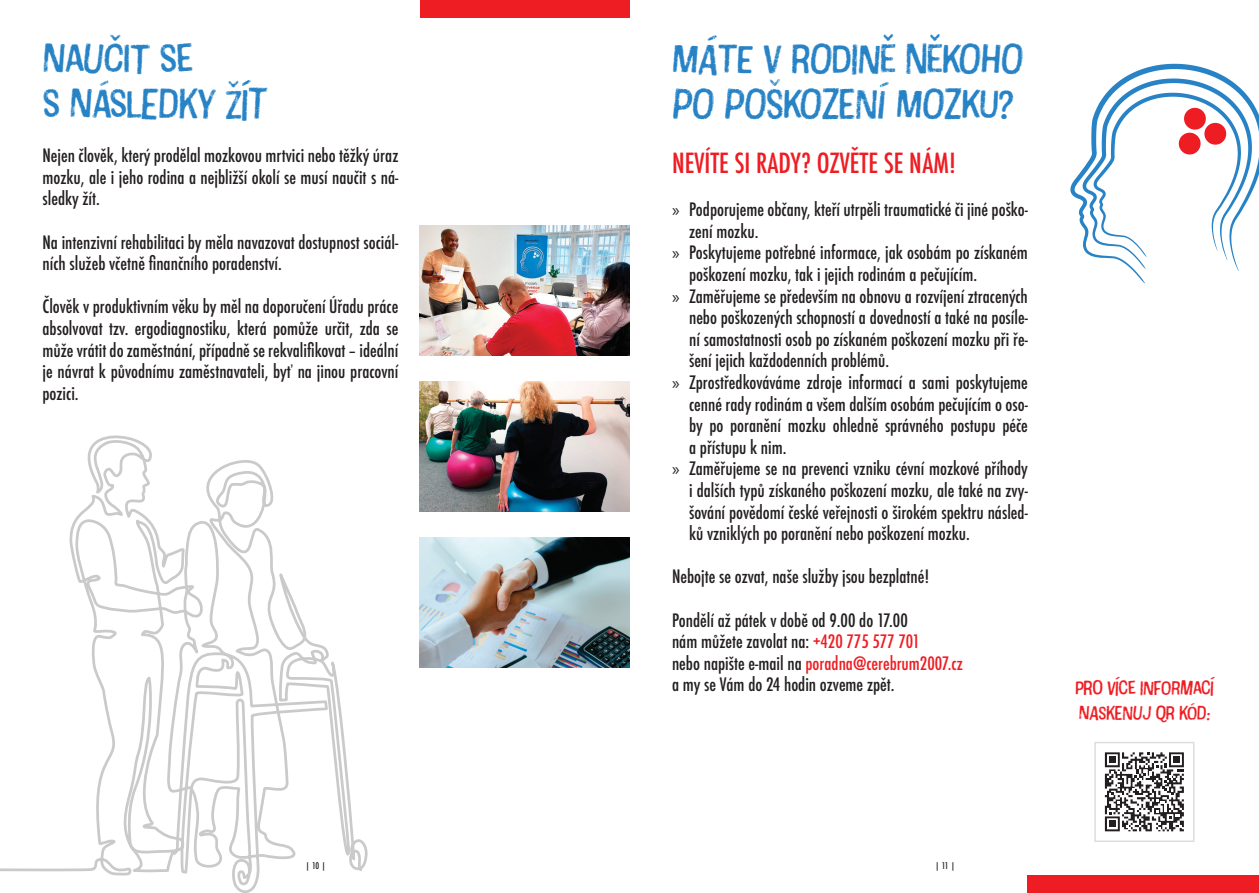
<style>
.page{position:relative;width:1259px;height:893px;background:#fff}
.page>*{position:absolute;margin:0;border:0;box-sizing:border-box;transform-origin:0 0}
.t1{font:45px/45px "Cotton";color:#2783c5}
.t2{font:500 condensed 27px "Futura";color:#ee1d23}
.t3{font:21px/25.2px "Cotton";color:#ee1d23}
.t4{font:500 condensed 18px/21.6px "Futura";color:#231f20;text-align:justify}
.t5{font:500 condensed 9px "Futura";color:#231f20}
.s1{font-family:"Myriad Pro";font-weight:400;font-stretch:normal}
.s2{color:#ee1d23}
</style>
<div class="page">
<svg style="left:0;top:435px;width:368px;height:458px"></svg>
<svg style="left:1070px;top:64px;width:189px;height:220px"></svg>
<img style="left:420px;top:381px;width:209px;height:131px">
<img style="left:420px;top:225px;width:209px;height:131px">
<img style="left:420px;top:537px;width:209px;height:131px">
<div style="left:420px;top:0;width:209px;height:18px;background:#ee1d23"></div>
<div style="left:1094px;top:742px;width:100px;height:100px;background:#fff;border:2px solid #dddedc"></div>
<div style="left:1028px;top:875px;width:231px;height:18px;background:#ee1d23"></div>
<svg style="left:1104px;top:752px;width:80px;height:80px"></svg>
<h1 class="t1" style="left:43px;top:36px;width:226px">NAUČIT SE<br>S NÁSLEDKY ŽÍT</h1>
<p class="t4" style="left:43px;top:145px;width:357px">Nejen člověk, který prodělal mozkovou mrtvici nebo těžký úraz mozku, ale i jeho rodina a nejbližší okolí se musí naučit s ná&shy;sledky žít.</p>
<p class="t4" style="left:43px;top:231px;width:357px">Na intenzivní rehabilitaci by měla navazovat dostupnost sociál&shy;ních služeb včetně finančního poradenství.</p>
<p class="t4" style="left:43px;top:296px;width:357px">Člověk v produktivním věku by měl na doporučení Úřadu práce absolvovat tzv. ergodiagnostiku, která pomůže určit, zda se může vrátit do zaměstnání, případně se rekvalifikovat – ideální je návrat k původnímu zaměstnavateli, byť na jinou pracovní pozici.</p>
<h1 class="t1" style="left:672px;top:36px;width:352px">MÁTE V RODINĚ NĚKOHO<br>PO POŠKOZENÍ MOZKU?</h1>
<h2 class="t2" style="left:672px;top:146px;width:286px">NEVÍTE SI RADY? OZVĚTE SE NÁM!</h2>
<p class="t4" style="left:672px;top:199px;width:357px"><span class="s1">»</span> Podporujeme občany, kteří utrpěli traumatické či jiné poško-</p>
<p class="t4" style="left:689px;top:220px;width:71px">zení mozku.</p>
<p class="t4" style="left:672px;top:242px;width:357px"><span class="s1">»</span> Poskytujeme potřebné informace, jak osobám po získaném</p>
<p class="t4" style="left:689px;top:264px;width:289px">poškození mozku, tak i jejich rodinám a pečujícím.</p>
<p class="t4" style="left:672px;top:285px;width:357px"><span class="s1">»</span> Zaměřujeme se především na obnovu a rozvíjení ztracených</p>
<p class="t4" style="left:689px;top:307px;width:340px">nebo poškozených schopností a dovedností a také na posíle-</p>
<p class="t4" style="left:689px;top:328px;width:340px">ní samostatnosti osob po získaném poškození mozku při ře-</p>
<p class="t4" style="left:689px;top:350px;width:202px">šení jejich každodenních problémů.</p>
<p class="t4" style="left:672px;top:372px;width:357px"><span class="s1">»</span> Zprostředkováváme zdroje informací a sami poskytujeme</p>
<p class="t4" style="left:689px;top:393px;width:340px">cenné rady rodinám a všem dalším osobám pečujícím o oso-</p>
<p class="t4" style="left:689px;top:415px;width:340px">by po poranění mozku ohledně správného postupu péče</p>
<p class="t4" style="left:689px;top:436px;width:99px">a přístupu k nim.</p>
<p class="t4" style="left:672px;top:458px;width:357px"><span class="s1">»</span> Zaměřujeme se na prevenci vzniku cévní mozkové příhody</p>
<p class="t4" style="left:689px;top:480px;width:340px">i dalších typů získaného poškození mozku, ale také na zvy-</p>
<p class="t4" style="left:689px;top:501px;width:340px">šování povědomí české veřejnosti o širokém spektru násled-</p>
<p class="t4" style="left:689px;top:523px;width:282px">ků vzniklých po poranění nebo poškození mozku.</p>
<p class="t4" style="left:672px;top:566px;width:259px">Nebojte se ozvat, naše služby jsou bezplatné!</p>
<p class="t4" style="left:672px;top:609px;width:292px;text-align:left">Pondělí až pátek v době od 9.00 do 17.00<br>nám můžete zavolat na: <span class="s2">+420 775 577 701<br></span>nebo napište e-mail na <span class="s2">poradna@cerebrum2007.cz </span>a my se Vám do 24 hodin ozveme zpět.</p>
<p class="t3" style="left:1075px;top:675px;width:140px">PRO VÍCE INFORMACÍ<br>NASKENUJ QR KÓD:</p>
<p class="t5" style="left:305px;top:860px;width:22px">| 10 |</p>
<p class="t5" style="left:935px;top:860px;width:22px">| 11 |</p>
</div>
